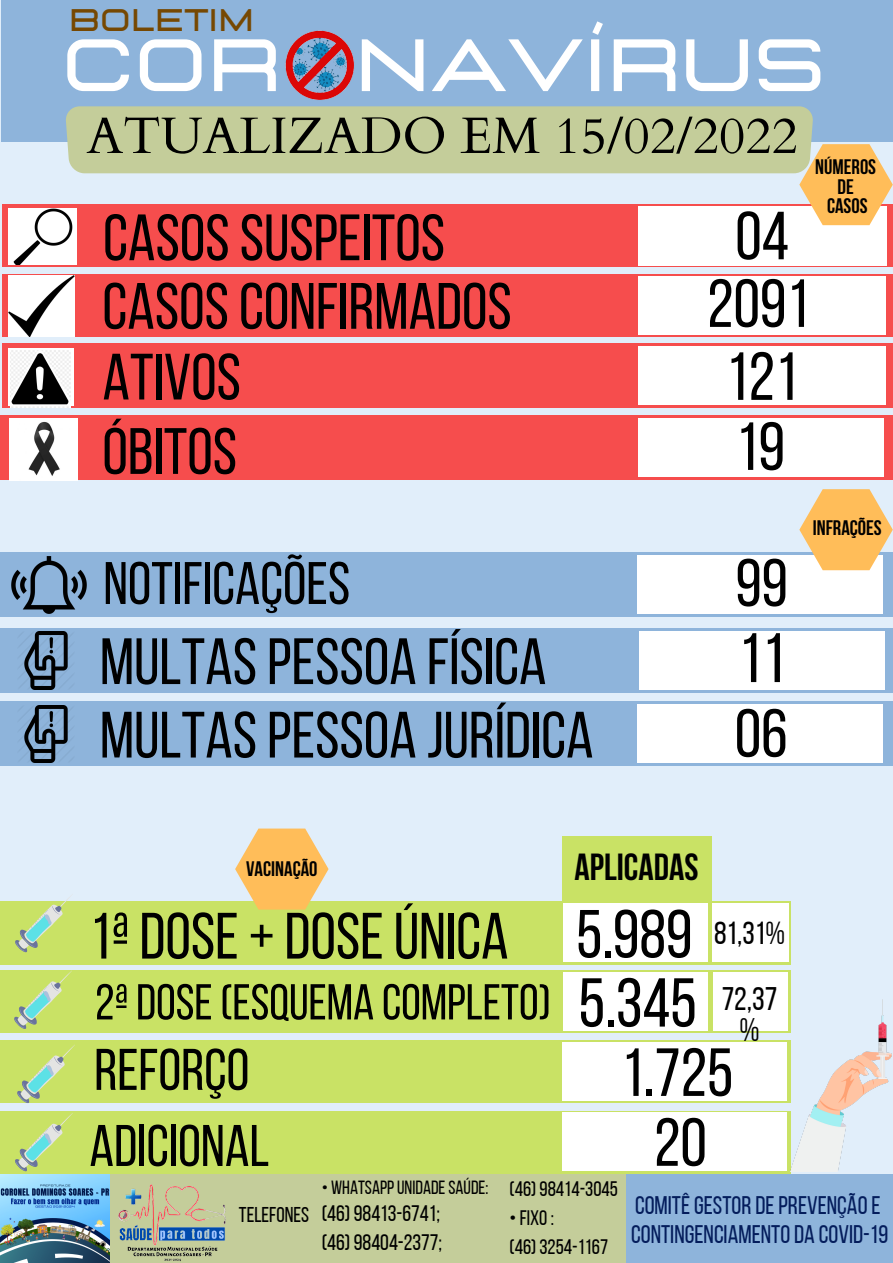
<style>
.page{position:relative;width:893px;height:1263px;background:#e1eefa}
.page>*{position:absolute;margin:0;border:0;box-sizing:border-box;transform-origin:0 0}
.t1{font:700 73.88px "Lastica";color:#fff}
.t2{font:69.82px "Bebas Neue";color:#000}
.t3{font:69px "Bebas Neue";color:#000}
.t4{font:67.88px "Bebas Neue";color:#000}
.t5{font:67.12px "Bebas Neue";color:#000}
.t6{font:65.32px "Bebas Neue";color:#000}
.t7{font:59.85px "Bebas Neue";color:#000}
.t8{font:58.57px "Bebas Neue";color:#000}
.t9{font:51.3px "Cardo";color:#000}
.t10{font:50.32px "Bebas Neue";color:#000}
.t11{font:700 37.58px "Bebas Neue";color:#000}
.t12{font:32.62px/31px "Bebas Neue";color:#000;text-align:center}
.t13{font:31.88px "Bebas Neue";color:#000}
.t14{font:700 31.12px "Lastica";color:#764802}
.t15{font:25.42px "Bebas Neue";color:#041d5c}
.t16{font:22.42px "Bebas Neue";color:#000}
.t17{font:21.38px "Bebas Neue";color:#000}
.t18{font:20.92px "Bebas Neue";color:#000}
.t19{font:700 20.92px "Bebas Neue";color:#000}
.t20{font:19.05px "Bebas Neue";color:#000}
</style>
<div class="page">
<div style="left:1px;top:0;width:892px;height:142px;background:#8eb4db"></div>
<div style="left:66px;top:106px;width:747px;height:67px;background:#c4cd9a"></div>
<div style="left:2px;top:204px;width:891px;height:63px;background:#f64d4d"></div>
<div style="left:8px;top:208px;width:68px;height:57px;background:#fff"></div>
<img style="left:13px;top:208px;width:60px;height:56px">
<div style="left:638px;top:206px;width:248px;height:59px;background:#fff"></div>
<div style="left:2px;top:344px;width:891px;height:64px;background:#f64d4d"></div>
<div style="left:0;top:1174px;width:893px;height:89px;background:#c4cd9a"></div>
<div style="left:627px;top:1174px;width:266px;height:89px;background:#8eb4db"></div>
<div style="left:2px;top:274px;width:891px;height:63px;background:#f64d4d"></div>
<div style="left:638px;top:276px;width:247px;height:59px;background:#fff"></div>
<img style="left:8px;top:275px;width:66px;height:62px">
<div style="left:0;top:415px;width:893px;height:65px;background:#f64d4d"></div>
<img style="left:9px;top:418px;width:68px;height:63px">
<div style="left:9px;top:348px;width:65px;height:57px;background:#fff"></div>
<div style="left:638px;top:418px;width:245px;height:59px;background:#fff"></div>
<div style="left:638px;top:346px;width:247px;height:58px;background:#fff"></div>
<img style="left:11px;top:350px;width:59px;height:57px">
<img style="left:1px;top:1174px;width:109px;height:89px">
<img style="left:108px;top:1179px;width:118px;height:84px">
<div style="left:0;top:553px;width:893px;height:64px;background:#8eb4db"></div>
<div style="left:637px;top:555px;width:246px;height:59px;background:#fff"></div>
<div style="left:1px;top:628px;width:892px;height:64px;background:#8eb4db"></div>
<div style="left:639px;top:631px;width:245px;height:59px;background:#fff"></div>
<div style="left:0;top:702px;width:893px;height:64px;background:#8eb4db"></div>
<div style="left:637px;top:705px;width:246px;height:58px;background:#fff"></div>
<img style="left:0;top:552px;width:121px;height:62px">
<img style="left:20px;top:632px;width:51px;height:57px">
<img style="left:22px;top:705px;width:50px;height:58px">
<svg style="left:799px;top:144px;width:94px;height:81px"></svg>
<img style="left:285px;top:31px;width:69px;height:69px">
<svg style="left:799px;top:489px;width:94px;height:81px"></svg>
<div style="left:563px;top:837px;width:149px;height:64px;background:#c9e265"></div>
<div style="left:0;top:901px;width:790px;height:63px;background:#c9e265"></div>
<div style="left:563px;top:903px;width:144px;height:59px;background:#fff"></div>
<div style="left:0;top:970px;width:790px;height:63px;background:#c9e265"></div>
<div style="left:563px;top:973px;width:144px;height:58px;background:#fff"></div>
<svg style="left:15px;top:896px;width:56px;height:56px"></svg>
<svg style="left:14px;top:970px;width:58px;height:59px"></svg>
<div style="left:712px;top:903px;width:76px;height:59px;background:#fff"></div>
<div style="left:713px;top:972px;width:75px;height:59px;background:#fff"></div>
<svg style="left:235px;top:828px;width:93px;height:81px"></svg>
<div style="left:0;top:1040px;width:790px;height:63px;background:#c9e265"></div>
<div style="left:563px;top:1042px;width:224px;height:59px;background:#fff"></div>
<svg style="left:17px;top:1044px;width:58px;height:59px"></svg>
<div style="left:0;top:1111px;width:790px;height:62px;background:#c9e265"></div>
<div style="left:563px;top:1112px;width:224px;height:59px;background:#fff"></div>
<svg style="left:15px;top:1113px;width:58px;height:58px"></svg>
<img style="left:790px;top:1000px;width:101px;height:171px">
<p class="t14" style="left:69px;top:5px;width:187px">BOLETIM</p>
<p class="t1" style="left:62px;top:29px;width:765px">COR NAVÍRUS</p>
<p class="t9" style="left:87px;top:102px;width:712px">ATUALIZADO EM 15/02/2022</p>
<p class="t6" style="left:103px;top:211px;width:343px">CASOSSUSPEITOS</p>
<p class="t4" style="left:735px;top:208px;width:55px">04</p>
<p class="t4" style="left:707px;top:276px;width:104px">2091</p>
<p class="t6" style="left:102px;top:280px;width:411px">CASOSCONFIRMADOS</p>
<p class="t6" style="left:102px;top:350px;width:140px">ATIVOS</p>
<p class="t4" style="left:725px;top:349px;width:74px">121</p>
<p class="t6" style="left:102px;top:425px;width:136px">ÓBITOS</p>
<p class="t4" style="left:735px;top:419px;width:51px">19</p>
<p class="t19" style="left:815px;top:158px;width:62px">NÚMEROS</p>
<p class="t19" style="left:837px;top:178px;width:18px">DE</p>
<p class="t19" style="left:827px;top:198px;width:42px">CASOS</p>
<p class="t7" style="left:103px;top:559px;width:248px">NOTIFICAÇÕES</p>
<p class="t5" style="left:735px;top:556px;width:54px">99</p>
<p class="t6" style="left:100px;top:635px;width:448px">MULTASPESSOA FÍSICA</p>
<p class="t2" style="left:738px;top:630px;width:49px">11</p>
<p class="t6" style="left:100px;top:708px;width:495px">MULTASPESSOA JURÍDICA</p>
<p class="t4" style="left:735px;top:706px;width:54px">06</p>
<p class="t19" style="left:813px;top:519px;width:70px">INFRAÇÕES</p>
<p class="t19" style="left:246px;top:860px;width:73px">VACINAÇÃO</p>
<p class="t11" style="left:574px;top:852px;width:126px">APLICADAS</p>
<p class="t6" style="left:89px;top:909px;width:421px">1ªDOSE+DOSEÚNICA</p>
<p class="t10" style="left:95px;top:982px;width:457px">2ªDOSE(ESQUEMA COMPLETO)</p>
<p class="t4" style="left:576px;top:906px;width:118px">5.989</p>
<p class="t3" style="left:578px;top:975px;width:120px">5.345</p>
<p class="t13" style="left:714px;top:920px;width:73px">81,31%</p>
<p class="t12" style="left:721px;top:986px;width:57px">72,37 %</p>
<p class="t8" style="left:94px;top:1046px;width:157px">REFORÇO</p>
<p class="t4" style="left:621px;top:1045px;width:114px">1.725</p>
<p class="t8" style="left:89px;top:1122px;width:181px">ADICIONAL</p>
<p class="t4" style="left:654px;top:1115px;width:54px">20</p>
<p class="t17" style="left:239px;top:1206px;width:72px">TELEFONES</p>
<p class="t20" style="left:322px;top:1180px;width:168px">• WHATSAPP UNIDADE SAÚDE:</p>
<p class="t16" style="left:322px;top:1204px;width:120px">(46)98413-6741;</p>
<p class="t16" style="left:322px;top:1233px;width:122px">(46)98404-2377;</p>
<p class="t18" style="left:509px;top:1180px;width:110px">(46)98414-3045</p>
<p class="t18" style="left:509px;top:1209px;width:46px">•FIXO:</p>
<p class="t18" style="left:509px;top:1238px;width:100px">(46)3254-1167</p>
<p class="t15" style="left:635px;top:1195px;width:247px">COMITÊGESTORDEPREVENÇÃOE</p>
<p class="t15" style="left:631px;top:1224px;width:259px">CONTINGENCIAMENTODA COVID-19</p>
</div>
